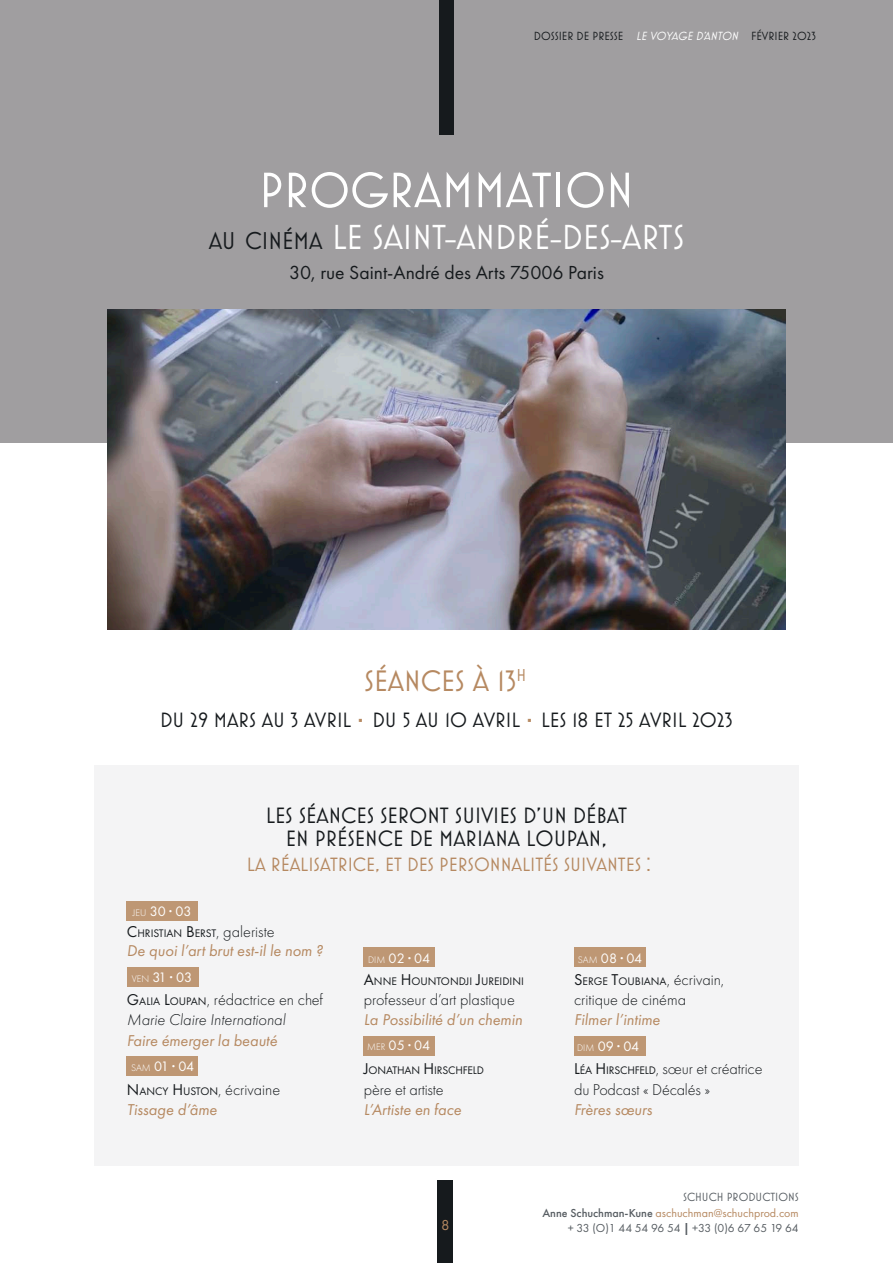
<style>
.page{position:relative;width:893px;height:1263px;background:#fff}
.page>*{position:absolute;margin:0;border:0;box-sizing:border-box;transform-origin:0 0}
.t1{font:50.4px "Mostra Nuova";color:#fff}
.t2{font:35.25px "Mostra Nuova";color:#fff}
.t3{font:30px "Mostra Nuova";color:#b68961}
.t4{font:22.5px/22.5px "Mostra Nuova";color:#161a1d;text-align:center}
.t5{font:21px "Mostra Nuova";color:#161a1d}
.t6{font:19.65px "Futura PT";color:#161a1d}
.t7{font:19.5px "Mostra Nuova";color:#b68961}
.t8{font:300 16.2px/20.4px "Futura PT";color:#161a1d}
.t9{font:italic 16.2px "Futura PT";color:#b68961}
.t10{font:italic 300 16.2px "Futura PT";color:#161a1d}
.t11{font:15px "Futura PT";color:#b68961}
.t12{font:14.25px "Futura PT";letter-spacing:-.01em;color:#fff}
.t13{font:12px "Futura PT";color:#b68961}
.t14{font:12px "Mostra Nuova";color:#161a1d}
.t15{font:12px "Futura PT";letter-spacing:-.025em;color:#575d62}
.t16{font:12px "Mostra Nuova";color:#575d62}
.t17{font:11.4px "Futura PT";color:#161a1d}
.s1{font-style:italic;color:#fff}
.s2{font-size:24.6px;color:#161a1d}
.s3{font-size:30px;color:#b68961}
.s4{font-weight:300;font-size:9.9px}
.s5{font-weight:500}
.s6{font-size:16.2px}
.s7{font-weight:300;font-size:16.2px}
.s8{font-weight:400}
.s9{font-weight:400;font-size:11.4px}
.s10{font-weight:500;color:#575d62}
.s11{font-weight:800}
</style>
<div class="page">
<div style="left:94px;top:765px;width:705px;height:401px;background:#f4f4f5"></div>
<div style="left:574px;top:1036px;width:71px;height:20px;background:#be9774"></div>
<div style="left:574px;top:947px;width:71px;height:20px;background:#be9774"></div>
<div style="left:364px;top:1036px;width:71px;height:20px;background:#be9774"></div>
<div style="left:364px;top:947px;width:71px;height:20px;background:#be9774"></div>
<div style="left:126px;top:1056px;width:72px;height:19px;background:#be9774"></div>
<div style="left:127px;top:967px;width:71px;height:20px;background:#be9774"></div>
<div style="left:0;top:0;width:893px;height:442px;background:#a09ea0"></div>
<img style="left:108px;top:309px;width:677px;height:321px">
<div style="left:439px;top:0;width:15px;height:135px;background:#161a1d"></div>
<div style="left:438px;top:1181px;width:15px;height:82px;background:#161a1d"></div>
<div style="left:126px;top:901px;width:72px;height:19px;background:#be9774"></div>
<p class="t14" style="left:534px;top:29px;width:283px">DOSSIER DE PRESSE <span class="s1">LE VOYAGE D’ANTON</span> FÉVRIER 2023</p>
<p class="t1" style="left:259px;top:161px;width:376px">PROGRAMMATION</p>
<p class="t2" style="left:209px;top:217px;width:477px"><span class="s2">AU CIN ÉMA</span> LE SAINT-ANDRÉ-DES-ARTS</p>
<p class="t6" style="left:289px;top:260px;width:316px">30, rue Saint-André des Arts 75006 Paris</p>
<p class="t3" style="left:364px;top:663px;width:164px">SÉANCES À 13<sup>H</sup></p>
<p class="t5" style="left:160px;top:708px;width:574px">DU 29 MARS AU 3 AVRIL <span class="s3">·</span> DU 5 AU 10 AVRIL <span class="s3">·</span> LES 18 ET 25 AVRIL 2023</p>
<p class="t12" style="left:133px;top:903px;width:60px"><span class="s4">JEU</span> 30 <span class="s5">·</span> 03</p>
<p class="t4" style="left:266px;top:804px;width:363px">LES SÉANCES SERONT SUIVIES D’UN DÉBAT<br>EN PRÉSENCE DE MARIANA LOUPAN,</p>
<p class="t7" style="left:247px;top:853px;width:406px">LA RÉALISATRICE, ET DES PERSONNALITÉS SUIVANTES :</p>
<p class="t17" style="left:127px;top:926px;width:149px"><span class="s6">C</span>HRISTIAN <span class="s6">B</span> ERST<span class="s7">, galeriste</span></p>
<p class="t9" style="left:127px;top:941px;width:198px">De quoi l’art brut est-il le nom ?</p>
<p class="t8" style="left:127px;top:990px;width:198px"><span class="s8">G</span><span class="s9">ALIA</span> <span class="s8">L</span><span class="s9">OUPAN</span>, rédactrice en chef</p>
<p class="t10" style="left:127px;top:1011px;width:160px">Marie Claire International</p>
<p class="t9" style="left:127px;top:1031px;width:152px">Faire émerger la beauté</p>
<p class="t8" style="left:127px;top:1079px;width:155px"><span class="s8">N</span><span class="s9">ANCY</span> <span class="s8">H</span><span class="s9">USTON</span>, écrivaine</p>
<p class="t9" style="left:127px;top:1100px;width:92px">Tissage d’âme</p>
<p class="t12" style="left:132px;top:969px;width:62px"><span class="s4">VEN</span> 31 <span class="s5">·</span> 03</p>
<p class="t12" style="left:131px;top:1058px;width:65px"><span class="s4">SAM</span> 01 <span class="s5">·</span> 04</p>
<p class="t12" style="left:368px;top:949px;width:64px"><span class="s4">DIM</span> 02 <span class="s5">·</span> 04</p>
<p class="t12" style="left:578px;top:949px;width:66px"><span class="s4">SAM</span> 08 <span class="s5">·</span> 04</p>
<p class="t17" style="left:364px;top:974px;width:162px"><span class="s6">A</span>NNE <span class="s6">H</span>OUNTONDJI <span class="s6">J</span>UREIDINI</p>
<p class="t8" style="left:364px;top:990px;width:153px">professeur d’art plastique</p>
<p class="t9" style="left:364px;top:1010px;width:160px">La Possibilité d’un chemin</p>
<p class="t17" style="left:364px;top:1064px;width:122px"><span class="s6">J</span>ONATHAN <span class="s6">H</span>IRSCH FELD</p>
<p class="t8" style="left:364px;top:1079px;width:81px">père et artiste</p>
<p class="t9" style="left:364px;top:1100px;width:99px">L’Artiste en face</p>
<p class="t12" style="left:367px;top:1037px;width:64px"><span class="s4">MER</span> 05 <span class="s5">·</span> 04</p>
<p class="t17" style="left:574px;top:974px;width:152px"><span class="s6">S</span>ERGE <span class="s6">T</span>OUBIANA<span class="s7">, écrivain,</span></p>
<p class="t8" style="left:574px;top:990px;width:113px">critique de cinéma</p>
<p class="t9" style="left:574px;top:1010px;width:87px">Filmer l’intime</p>
<p class="t8" style="left:574px;top:1059px;width:190px"><span class="s8">L</span><span class="s9">ÉA</span> <span class="s8">H</span><span class="s9">IRSCH FELD</span>, sœur et créatrice du Podcast « Décalés »</p>
<p class="t9" style="left:574px;top:1100px;width:80px">Frères sœurs</p>
<p class="t12" style="left:577px;top:1038px;width:64px"><span class="s4">DIM</span> 09 <span class="s5">·</span> 04</p>
<p class="t11" style="left:441px;top:1216px;width:10px">8</p>
<p class="t16" style="left:683px;top:1190px;width:117px">SCHUCH PRODUCTIONS</p>
<p class="t13" style="left:542px;top:1206px;width:258px"><span class="s10">Anne Schuchman-Kune</span> aschuchman@schuchprod.com</p>
<p class="t15" style="left:568px;top:1221px;width:233px">+ 33 (O)1 44 54 96 54 <span class="s11">|</span> +33 (0)6 67 65 19 64</p>
</div>
